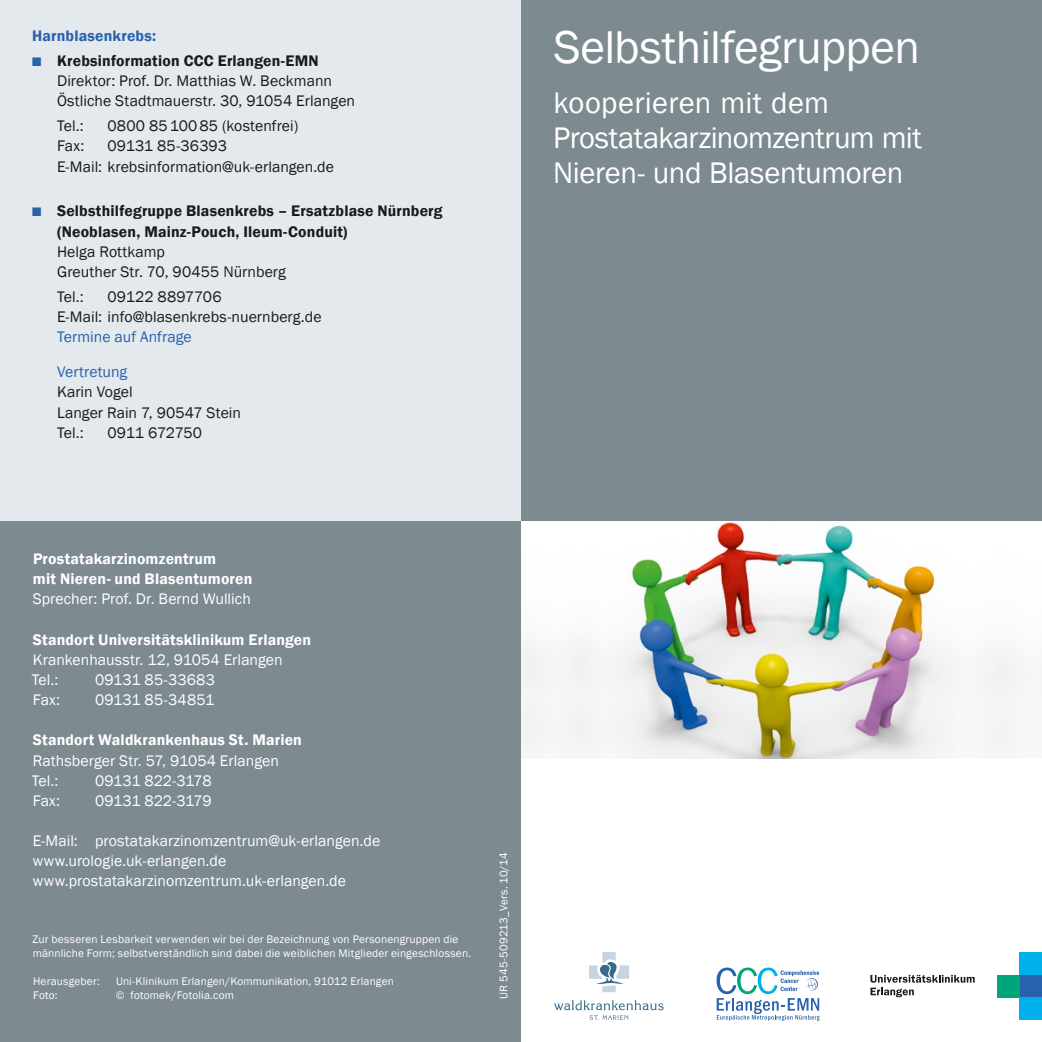
<style>
.page{position:relative;width:1042px;height:1042px;background:#fff}
.page>*{position:absolute;margin:0;border:0;box-sizing:border-box;transform-origin:0 0}
.t1{font:47.25px "Franklin Gothic";letter-spacing:-.01em;color:#fff}
.t2{font:30.62px/35px "Franklin Gothic";letter-spacing:-.01em;color:#fff}
.t3{font:15.75px/20.1px "Franklin Gothic";letter-spacing:.005em;color:#1a1a18}
.t4{font:15.75px/20.1px "Franklin Gothic";letter-spacing:.005em;color:#fff}
.t5{font:600 15.75px/20.1px "Franklin Gothic";letter-spacing:.01em;color:#fff}
.t6{font:600 15.75px/20.1px "Franklin Gothic";letter-spacing:.01em;color:#1a1a18}
.t7{font:15.75px "Franklin Gothic";color:#2861ac}
.t8{font:15.75px "Franklin Gothic";letter-spacing:-.025em;color:#fff}
.t9{font:600 15.75px "Franklin Gothic";letter-spacing:.01em;color:#2861ac}
.t10{font:15.75px "Franklin Gothic";letter-spacing:-.02em;color:#1a1a18}
.t11{font:11.38px/14px "Franklin Gothic";letter-spacing:.015em;color:#fff}
.s1{color:#2861ac}
.s2{font-weight:600}
</style>
<div class="page">
<div style="left:521px;top:0;width:521px;height:523px;background:#7d8a90"></div>
<div style="left:0;top:521px;width:521px;height:521px;background:#7d8a90"></div>
<div style="left:0;top:0;width:521px;height:521px;background:#e3e9ec"></div>
<img style="left:521px;top:521px;width:521px;height:238px">
<svg style="left:589px;top:952px;width:40px;height:40px"></svg>
<svg style="left:554px;top:1000px;width:109px;height:20px"></svg>
<svg style="left:870px;top:975px;width:104px;height:22px"></svg>
<div style="left:1019px;top:975px;width:23px;height:22px;background:#2861ac"></div>
<div style="left:997px;top:975px;width:22px;height:22px;background:#00a679"></div>
<div style="left:1019px;top:952px;width:23px;height:23px;background:#00b0eb"></div>
<div style="left:1019px;top:997px;width:23px;height:22px;background:#00b0eb"></div>
<svg style="left:716px;top:967px;width:103px;height:54px"></svg>
<p class="t9" style="left:32px;top:26px;width:125px">Harnblasenkrebs:</p>
<p class="t3" style="left:57px;top:51px;width:300px;text-indent:-25px"><span class="s1">■</span> <span class="s2">Krebsinformation CCC Erlangen-EMN<br></span>Direktor: Prof. Dr. Matthias W. Beckmann<br>Östliche Stadtmauerstr. 30, 91054 Erlangen</p>
<p class="t3" style="left:57px;top:116px;width:28px">Tel.:</p>
<p class="t3" style="left:108px;top:116px;width:192px">0800 8510085 (kostenfrei)</p>
<p class="t3" style="left:57px;top:136px;width:29px">Fax:</p>
<p class="t3" style="left:57px;top:136px;width:278px;text-indent:50px">09131 85-36393<br>E-Mail: krebsinformation@uk-erlangen.de</p>
<p class="t6" style="left:57px;top:201px;width:387px;text-indent:-25px"><span class="s1">■</span> Selbsthilfegruppe Blasenkrebs – Ersatzblase Nürnberg (Neoblasen, Mainz-Pouch, Ileum-Conduit)</p>
<p class="t3" style="left:57px;top:242px;width:230px">Helga Rottkamp<br>Greuther Str. 70, 90455 Nürnberg</p>
<p class="t3" style="left:57px;top:287px;width:28px">Tel.:</p>
<p class="t3" style="left:57px;top:287px;width:266px;text-indent:50px">09122 8897706<br>E-Mail: info@blasenkrebs-nuernberg.de</p>
<p class="t7" style="left:57px;top:327px;width:136px">Termine auf Anfrage</p>
<p class="t7" style="left:57px;top:362px;width:72px">Vertretung</p>
<p class="t3" style="left:57px;top:382px;width:185px">Karin Vogel<br>Langer Rain 7, 90547 Stein<br>Tel.:</p>
<p class="t10" style="left:107px;top:422px;width:96px">0911 672750</p>
<h1 class="t1" style="left:554px;top:18px;width:368px">Selbsthilfegruppen</h1>
<h2 class="t2" style="left:553px;top:86px;width:370px">kooperieren mit dem<br>Prostatakarzinomzentrum mit<br>Nieren- und Blasentumoren</h2>
<p class="t5" style="left:33px;top:549px;width:221px">Prostatakarzinomzentrum<br>mit Nieren- und Blasentumoren</p>
<p class="t4" style="left:33px;top:589px;width:220px">Sprecher: Prof. Dr. Bernd Wullich</p>
<p class="t5" style="left:33px;top:629px;width:280px">Standort Universitätsklinikum Erlangen</p>
<p class="t4" style="left:32px;top:650px;width:252px">Krankenhausstr. 12, 91054 Erlangen<br>Tel.:</p>
<p class="t4" style="left:95px;top:670px;width:122px">09131 85-33683</p>
<p class="t4" style="left:33px;top:690px;width:29px">Fax:</p>
<p class="t4" style="left:95px;top:690px;width:121px">09131 85-34851</p>
<p class="t5" style="left:33px;top:730px;width:271px">Standort Waldkrankenhaus St. Marien</p>
<p class="t4" style="left:32px;top:750px;width:249px">Rathsberger Str. 57, 91054 Erlangen<br>Tel.:</p>
<p class="t8" style="left:95px;top:770px;width:118px">09131 822-3178</p>
<p class="t4" style="left:33px;top:791px;width:29px">Fax:</p>
<p class="t8" style="left:95px;top:791px;width:118px">09131 822-3179</p>
<p class="t4" style="left:33px;top:831px;width:349px">E-Mail: prostatakarzinomzentrum@uk-erlangen.de www.urologie.uk-erlangen.de www.prostatakarzinomzentrum.uk-erlangen.de</p>
<p class="t11" style="left:33px;top:932px;width:440px">Zur besseren Lesbarkeit verwenden wir bei der Bezeichnung von Personengruppen die männliche Form; selbstverständlich sind dabei die weiblichen Mitglieder eingeschlossen.</p>
<p class="t11" style="left:33px;top:974px;width:68px">Herausgeber:</p>
<p class="t11" style="left:116px;top:974px;width:279px">Uni-Klinikum Erlangen/Kommunikation, 91012 Erlangen</p>
<p class="t11" style="left:33px;top:988px;width:26px">Foto:</p>
<p class="t11" style="left:116px;top:988px;width:120px">© fotomek/Fotolia.com</p>
<p class="t11" style="left:497px;top:999px;width:148px;rotate:-90deg">UR 545-509213_Vers. 10/14</p>
</div>
